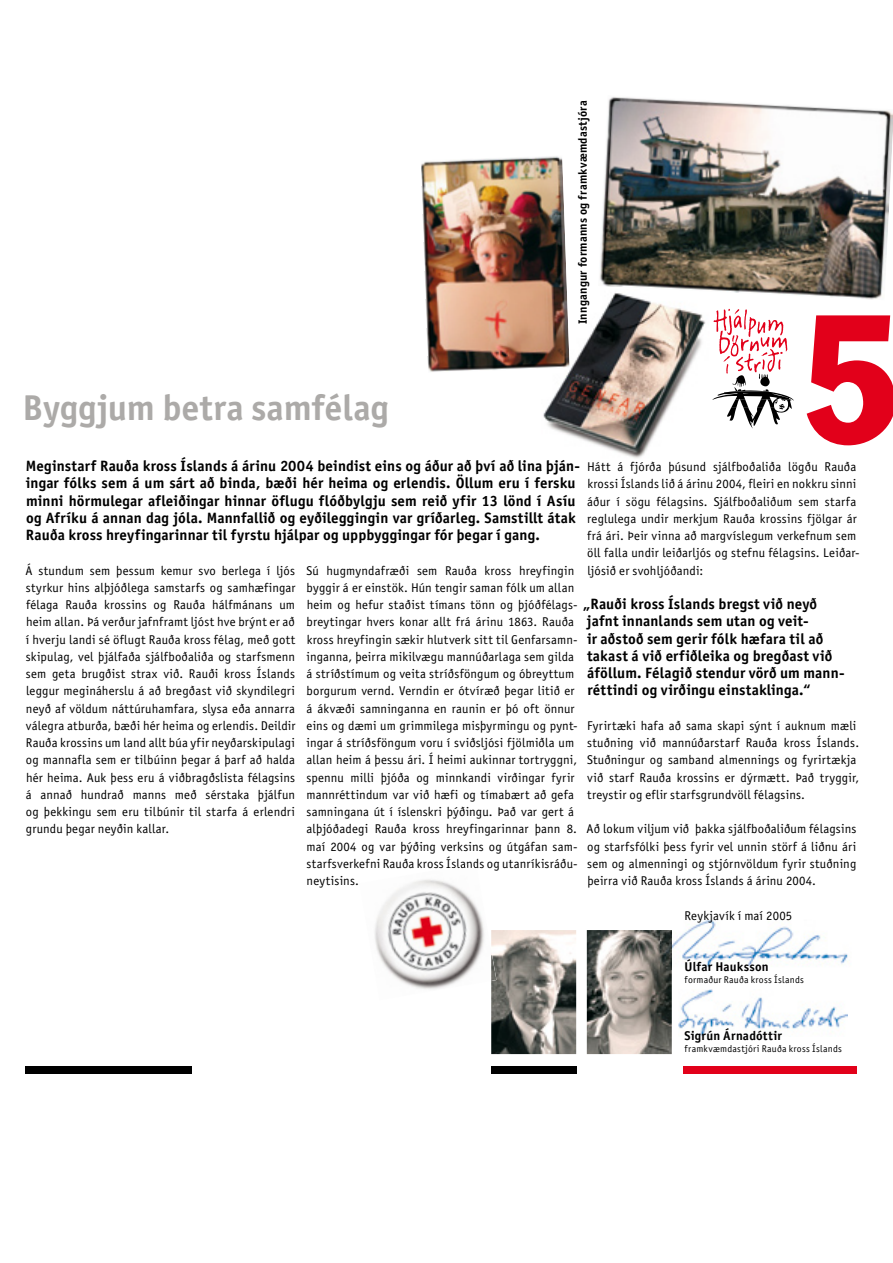
<style>
.page{position:relative;width:893px;height:1263px;background:#fff}
.page>*{position:absolute;margin:0;border:0;box-sizing:border-box;transform-origin:0 0}
.t1{font:condensed 180px "Franklin Gothic";color:#e2001a}
.t2{font:700 36px "Officina Sans";color:#acaaa8}
.t3{font:700 15px/17.2px "Officina Sans";letter-spacing:.01em;color:#000}
.t4{font:12.75px/17.2px "Officina Sans";letter-spacing:.015em;color:#000}
.t5{font:700 12.75px "Officina Sans";letter-spacing:.015em;color:#000}
.t6{font:700 12px "Officina Sans";letter-spacing:.02em;color:#000}
.t7{font:9.75px "Officina Sans";letter-spacing:.025em;color:#000}
</style>
<div class="page">
<img style="left:543px;top:300px;width:163px;height:158px">
<img style="left:491px;top:930px;width:85px;height:124px">
<img style="left:587px;top:930px;width:85px;height:124px">
<img style="left:672px;top:920px;width:176px;height:48px">
<img style="left:660px;top:930px;width:12px;height:39px">
<img style="left:678px;top:989px;width:169px;height:47px">
<div style="left:684px;top:1066px;width:173px;height:7px;background:#e2001a"></div>
<div style="left:491px;top:1066px;width:85px;height:7px;background:#000"></div>
<div style="left:26px;top:1066px;width:166px;height:7px;background:#000"></div>
<img style="left:374px;top:879px;width:110px;height:110px">
<img style="left:449px;top:863px;width:28px;height:6px">
<img style="left:491px;top:950px;width:5px;height:31px">
<img style="left:600px;top:97px;width:293px;height:203px">
<img style="left:421px;top:156px;width:149px;height:217px">
<svg style="left:712px;top:309px;width:82px;height:119px"></svg>
<p class="t6" style="left:575px;top:324px;width:225px;rotate:-90deg">Inngangur formanns og framkvæmdastjóra</p>
<h1 class="t1" style="left:803px;top:270px;width:98px">5</h1>
<h2 class="t2" style="left:22px;top:385px;width:368px">Byggjum betra samfélag</h2>
<p class="t3" style="left:26px;top:457px;width:556px">Meginstarf Rauða kross Íslands á árinu 2004 beindist eins og áður að því að lina þján&shy;ingar fólks sem á um sárt að binda, bæði hér heima og erlendis. Öllum eru í fersku minni hörmulegar afleiðingar hinnar öflugu flóðbylgju sem reið yfir 13 lönd í Asíu og Afríku á annan dag jóla. Mannfallið og eyðileggingin var gríðarleg. Samstillt átak Rauða kross hreyfingarinnar til fyrstu hjálpar og uppbyggingar fór þegar í gang.</p>
<p class="t4" style="left:25px;top:562px;width:272px;text-align:justify">Á stundum sem þessum kemur svo berlega í ljós styrkur hins alþjóðlega samstarfs og samhæfingar félaga Rauða krossins og Rauða hálfmánans um heim allan. Þá verður jafnframt ljóst hve brýnt er að í hverju landi sé öflugt Rauða kross félag, með gott skipulag, vel þjálfaða sjálfboðaliða og starfsmenn sem geta brugðist strax við. Rauði kross Íslands leggur megináherslu á að bregðast við skyndilegri neyð af völdum náttúruhamfara, slysa eða annarra válegra atburða, bæði hér heima og erlendis. Deildir Rauða krossins um land allt búa yfir neyðarskipulagi og mannafla sem er tilbúinn þegar á þarf að halda hér heima. Auk þess eru á viðbragðslista félagsins á annað hundrað manns með sérstaka þjálfun og þekkingu sem eru tilbúnir til starfa á erlendri grundu þegar neyðin kallar.</p>
<p class="t4" style="left:306px;top:562px;width:273px">Sú hugmyndafræði sem Rauða kross hreyfingin byggir á er einstök. Hún tengir saman fólk um allan heim og hefur staðist tímans tönn og þjóðfélags&shy;breytingar hvers konar allt frá árinu 1863. Rauða kross hreyfingin sækir hlutverk sitt til Genfarsamn&shy;inganna, þeirra mikilvægu mannúðarlaga sem gilda á stríðstímum og veita stríðsföngum og óbreyttum borgurum vernd. Verndin er ótvíræð þegar litið er á ákvæði samninganna en raunin er þó oft önnur eins og dæmi um grimmilega misþyrmingu og pynt&shy;ingar á stríðsföngum voru í sviðsljósi fjölmiðla um allan heim á þessu ári. Í heimi aukinnar tortryggni, spennu milli þjóða og minnkandi virðingar fyrir mannréttindum var við hæfi og tímabært að gefa samningana út í íslenskri þýðingu. Það var gert á alþjóðadegi Rauða kross hreyfingarinnar þann 8. maí 2004 og var þýðing verksins og útgáfan sam&shy;starfsverkefni Rauða kross Íslands og utanríkisráðu&shy;neytisins.</p>
<p class="t4" style="left:587px;top:458px;width:274px">Hátt á fjórða þúsund sjálfboðaliða lögðu Rauða krossi Íslands lið á árinu 2004, fleiri en nokkru sinni áður í sögu félagsins. Sjálfboðaliðum sem starfa reglulega undir merkjum Rauða krossins fjölgar ár frá ári. Þeir vinna að margvíslegum verkefnum sem öll falla undir leiðarljós og stefnu félagsins. Leiðar&shy;ljósið er svohljóðandi:</p>
<p class="t3" style="left:583px;top:595px;width:263px">„Rauði kross Íslands bregst við neyð jafnt innanlands sem utan og veit-<br>ir aðstoð sem gerir fólk hæfara til að takast á við erfiðleika og bregðast við áföllum. Félagið stendur vörð um mann&shy;réttindi og virðingu einstaklinga.“</p>
<p class="t4" style="left:587px;top:717px;width:274px">Fyrirtæki hafa að sama skapi sýnt í auknum mæli stuðning við mannúðarstarf Rauða kross Íslands.<br>Stuðningur og samband almennings og fyrirtækja við starf Rauða krossins er dýrmætt. Það tryggir, treystir og eflir starfsgrundvöll félagsins.</p>
<p class="t4" style="left:586px;top:820px;width:271px;text-align:justify">Að lokum viljum við þakka sjálfboðaliðum félagsins og starfsfólki þess fyrir vel unnin störf á liðnu ári sem og almenningi og stjórnvöldum fyrir stuðning þeirra við Rauða kross Íslands á árinu 2004.</p>
<p class="t4" style="left:685px;top:907px;width:109px">Reykjavík í maí 2005</p>
<p class="t5" style="left:685px;top:959px;width:86px">Úlfar Hauksson</p>
<p class="t7" style="left:685px;top:974px;width:121px">formaður Rauða kross Íslands</p>
<p class="t5" style="left:685px;top:1028px;width:99px">Sigrún Árnadóttir</p>
<p class="t7" style="left:685px;top:1043px;width:159px">framkvæmdastjóri Rauða kross Íslands</p>
</div>
